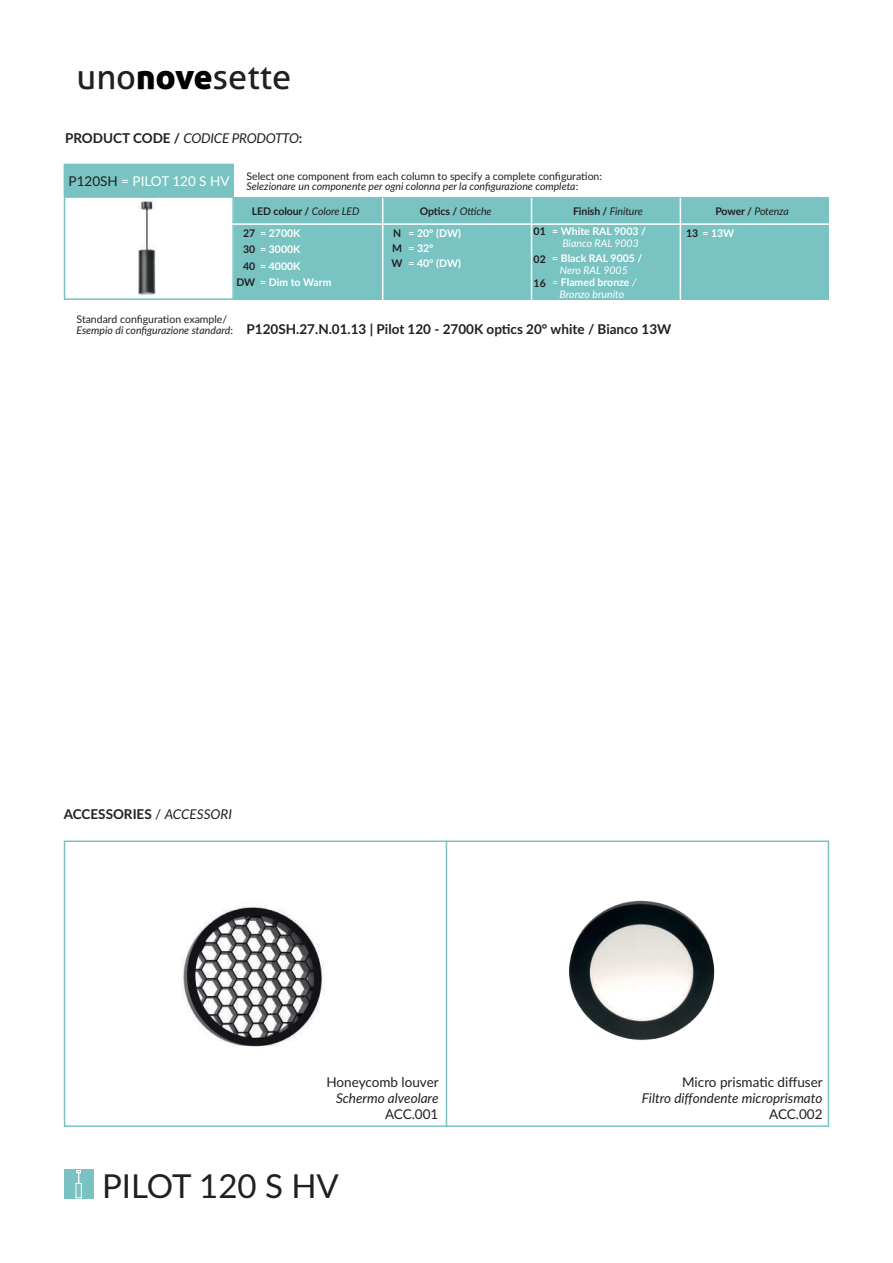
<style>
.page{position:relative;width:893px;height:1263px;background:#fff}
.page>*{position:absolute;margin:0;border:0;box-sizing:border-box;transform-origin:0 0}
.t1{font:34.5px "Aller";color:#231f20}
.t2{font:33px "Lato";color:#231f20}
.t3{font:700 13.5px "Lato";color:#231f20}
.t4{font:13.5px "Lato";color:#231f20}
.t5{font:italic 13.5px "Lato";color:#231f20}
.t6{font:13.5px "Lato";color:#fff}
.t7{font:italic 13.5px "Lato";letter-spacing:-.02em;color:#231f20}
.t8{font:10.5px/10.5px "Lato";color:#231f20}
.t9{font:italic 10.5px/10.5px "Lato";letter-spacing:-.005em;color:#231f20}
.t10{font:700 10.5px/16.5px "Lato";color:#fff}
.t11{font:italic 10.5px/12px "Lato";color:#fff;text-align:center}
.t12{font:700 10.5px/16.5px "Lato";letter-spacing:-.01em;color:#231f20;text-align:right}
.s1{font-family:"Aller Display";color:#000}
.s2{font-weight:700;font-style:normal}
.s3{font-style:italic}
.s4{color:#231f20}
.s5{font-weight:400;font-style:italic}
.s6{font-style:normal}
.s7{font-weight:400}
</style>
<div class="page">
<div style="left:64px;top:1169px;width:30px;height:30px;background:#7ac2c2"></div>
<div style="left:64px;top:164px;width:170px;height:136px;border:2px solid #79c3c3"></div>
<div style="left:234px;top:198px;width:149px;height:102px;background:#79c3c3"></div>
<div style="left:383px;top:198px;width:148px;height:102px;background:#79c3c3"></div>
<div style="left:531px;top:198px;width:149px;height:102px;background:#79c3c3"></div>
<div style="left:680px;top:198px;width:149px;height:102px;background:#79c3c3"></div>
<hr style="left:232px;top:223px;width:597px;height:2px;background:#fff">
<hr style="left:382px;top:198px;width:1px;height:102px;background:#fff">
<hr style="left:531px;top:198px;width:1px;height:102px;background:#fff">
<hr style="left:680px;top:198px;width:1px;height:102px;background:#fff">
<div style="left:64px;top:164px;width:170px;height:34px;background:#79c3c3;border:2px solid #79c3c3"></div>
<div style="left:64px;top:840px;width:765px;height:287px;border:2px solid #79c3c3"></div>
<hr style="left:446px;top:840px;width:1px;height:287px;background:#79c3c3">
<img style="left:569px;top:900px;width:146px;height:141px">
<svg style="left:76px;top:1170px;width:6px;height:28px"></svg>
<img style="left:138px;top:199px;width:18px;height:97px">
<img style="left:181px;top:906px;width:144px;height:141px">
<h1 class="t1" style="left:77px;top:56px;width:216px">uno<span class="s1">nove</span>sette</h1>
<p class="t7" style="left:65px;top:128px;width:239px"><span class="s2">PRODUCT CODE /</span> CODICE PRODOTTO<span class="s2">:</span></p>
<p class="t8" style="left:247px;top:170px;width:357px">Select one component from each column to specify a complete configuration:<br><span class="s3">Selezionare un componente per ogni colonna per la configurazione completa</span>:</p>
<p class="t6" style="left:93px;top:166px;width:107px"><span class="s4">C25</span>=CALIBER 25</p>
<p class="t6" style="left:69px;top:172px;width:162px"><span class="s4">P120SH</span> = PILOT 120 S HV</p>
<p class="t12" style="left:252px;top:202px;width:109px">LED colour / <span class="s5">Colore LED</span></p>
<p class="t12" style="left:420px;top:202px;width:73px">Optics / <span class="s5">Ottiche</span></p>
<p class="t9" style="left:573px;top:205px;width:71px"><span class="s2">Finish /</span> Finiture</p>
<p class="t12" style="left:236px;top:224px;width:20px">27<br>30<br>40<br>DW</p>
<p class="t10" style="left:260px;top:224px;width:73px">= 2700K<br>= 3000K<br>= 4000K<br>= Dim to Warm</p>
<p class="t10" style="left:408px;top:225px;width:54px;line-height:15px">= 20° (DW) = 32°<br>= 40° (DW)</p>
<p class="t10" style="left:552px;top:223px;width:95px">= White RAL 9003 /</p>
<p class="t11" style="left:562px;top:237px;width:78px">Bianco RAL 9003</p>
<p class="t10" style="left:552px;top:250px;width:92px">= Black RAL 9005 /</p>
<p class="t11" style="left:552px;top:264px;width:86px">Nero RAL 9005<br>= <span class="s2">Flamed bronze</span> /<br>Bronzo brunito</p>
<p class="t12" style="left:534px;top:223px;width:14px">01</p>
<p class="t12" style="left:534px;top:251px;width:14px">02</p>
<p class="t12" style="left:534px;top:275px;width:14px">16</p>
<p class="t12" style="left:391px;top:225px;width:13px;line-height:15px;text-align:left">N<br>M<br>W</p>
<p class="t9" style="left:77px;top:314px;width:158px"><span class="s6">Standard configuration example/<br></span>Esempio di configurazione standard<span class="s6">:</span></p>
<p class="t3" style="left:247px;top:319px;width:426px">P120SH.27.N.01.13 | Pilot 120 - 2700K optics 20° white / Bianco 13W</p>
<p class="t9" style="left:715px;top:205px;width:75px"><span class="s2">Power /</span> Potenza</p>
<p class="t10" style="left:686px;top:224px;width:50px"><span class="s4">13</span> = 13W</p>
<p class="t3" style="left:64px;top:804px;width:170px">ACCESSORIES <span class="s7">/</span> <span class="s5">ACCESSORI</span></p>
<p class="t4" style="left:326px;top:1072px;width:114px">Honeycomb louver</p>
<p class="t5" style="left:336px;top:1088px;width:104px">Schermo alveolare</p>
<p class="t4" style="left:385px;top:1104px;width:55px">ACC.001</p>
<h2 class="t2" style="left:102px;top:1162px;width:238px">PILOT 120 S HV</h2>
<p class="t4" style="left:682px;top:1072px;width:142px">Micro prismatic diffuser</p>
<p class="t5" style="left:642px;top:1088px;width:182px">Filtro diffondente microprismato</p>
<p class="t4" style="left:769px;top:1104px;width:55px">ACC.002</p>
</div>
